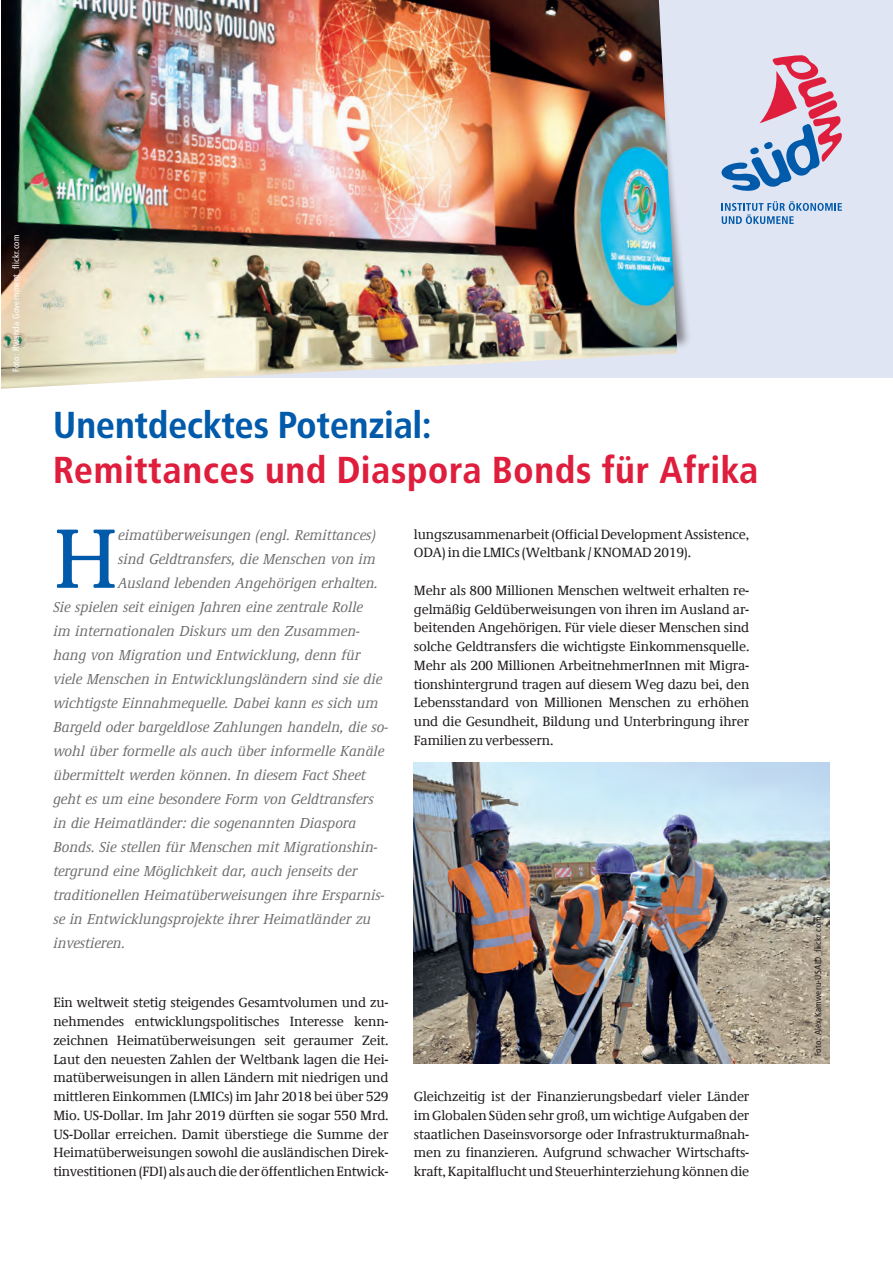
<style>
.page{position:relative;width:893px;height:1263px;background:#fff}
.page>*{position:absolute;margin:0;border:0;box-sizing:border-box;transform-origin:0 0}
.Copy{font:85.65px "Demos Com";color:#015aaa}
.t1{font:700 37.5px "Transit";color:#de1e3c}
.t2{font:700 37.5px "Transit";letter-spacing:-.02em;color:#015aaa}
.Copy-2{font:italic 500 15px "Demos EF";color:#6c6d70}
.Zwischenüberschrift{font:13.5px/18.8px "Demos Com";letter-spacing:-.01em;color:#231f20;text-align:justify}
.Copy-3{font:9px "Transit";color:#231f20}
.t3{font:9px "Transit";color:#fff}
</style>
<div class="page">
<div style="left:0;top:0;width:893px;height:377px;background:#e0e5f3"></div>
<div style="left:0;top:0;width:692px;height:368px;background:#231f20;opacity:.5"></div>
<img style="left:1px;top:0;width:676px;height:389px">
<hr style="left:0;top:0;width:1px;height:507px;background:#fff">
<img style="left:414px;top:762px;width:415px;height:302px">
<svg style="left:721px;top:55px;width:121px;height:136px"></svg>
<svg style="left:722px;top:201px;width:120px;height:23px"></svg>
<p class="t3" style="left:11px;top:372px;width:140px;rotate:-90deg">Foto: Rwanda Government_flickr.com</p>
<p class="t2" style="left:53px;top:403px;width:381px">Unentdecktes Potenzial:</p>
<p class="t1" style="left:53px;top:448px;width:707px">Remittances und Diaspora Bonds für Afrika</p>
<p class="Copy" style="left:53px;top:511px;width:66px">H</p>
<p class="Copy-2" style="left:118px;top:527px;width:259px">eimatüberweisungen (engl. Remittances)</p>
<p class="Zwischenüberschrift" style="left:414px;top:525px;width:337px">lungszusammenarbeit (Official Development Assistence,<br>ODA) in die LMICs (Weltbank / KNOMAD 2019).</p>
<p class="Zwischenüberschrift" style="left:414px;top:581px;width:337px">Mehr als 800 Millionen Menschen weltweit erhalten re&shy;gelmäßig Geldüberweisungen von ihren im Ausland ar&shy;beitenden Angehörigen. Für viele dieser Menschen sind solche Geldtransfers die wichtigste Einkommensquelle.<br>Mehr als 200 Millionen ArbeitnehmerInnen mit Migra&shy;tionshintergrund tragen auf diesem Weg dazu bei, den Lebensstandard von Millionen Menschen zu erhöhen und die Gesundheit, Bildung und Unterbringung ihrer Familien zu verbessern.</p>
<p class="Copy-2" style="left:118px;top:551px;width:259px">sind Geldtransfers, die Menschen von im</p>
<p class="Copy-2" style="left:118px;top:575px;width:261px">Ausland lebenden Angehörigen erhalten.</p>
<p class="Copy-2" style="left:53px;top:599px;width:311px">Sie spielen seit einigen Jahren eine zentrale Rolle</p>
<p class="Copy-2" style="left:53px;top:623px;width:308px">im internationalen Diskurs um den Zusammen-</p>
<p class="Copy-2" style="left:53px;top:647px;width:309px">hang von Migration und Entwicklung, denn für</p>
<p class="Copy-2" style="left:53px;top:671px;width:330px">viele Menschen in Entwicklungsländern sind sie die</p>
<p class="Copy-2" style="left:53px;top:695px;width:327px">wichtigste Einnahmequelle. Dabei kann es sich um</p>
<p class="Copy-2" style="left:53px;top:719px;width:336px">Bargeld oder bargeldlose Zahlungen handeln, die so-</p>
<p class="Copy-2" style="left:53px;top:743px;width:332px">wohl über formelle als auch über informelle Kanäle</p>
<p class="Copy-2" style="left:53px;top:767px;width:314px">übermittelt werden können. In diesem Fact Sheet</p>
<p class="Copy-2" style="left:53px;top:791px;width:322px">geht es um eine besondere Form von Geldtransfers</p>
<p class="Copy-2" style="left:53px;top:815px;width:304px">in die Heimatländer: die sogenannten Diaspora</p>
<p class="Copy-2" style="left:53px;top:839px;width:325px">Bonds. Sie stellen für Menschen mit Migrationshin-</p>
<p class="Copy-2" style="left:53px;top:863px;width:306px">tergrund eine Möglichkeit dar, auch jenseits der</p>
<p class="Copy-2" style="left:53px;top:887px;width:332px">traditionellen Heimatüberweisungen ihre Ersparnis-</p>
<p class="Copy-2" style="left:53px;top:911px;width:319px">se in Entwicklungsprojekte ihrer Heimatländer zu</p>
<p class="Copy-2" style="left:53px;top:935px;width:73px">investieren.</p>
<p class="Zwischenüberschrift" style="left:53px;top:994px;width:337px">Ein weltweit stetig steigendes Gesamtvolumen und zu&shy;nehmendes entwicklungspolitisches Interesse kenn&shy;zeichnen Heimatüberweisungen seit geraumer Zeit.<br>Laut den neuesten Zahlen der Weltbank lagen die Hei&shy;matüberweisungen in allen Ländern mit niedrigen und mittleren Einkommen (LMICs) im Jahr 2018 bei über 529<br>Mio. US-Dollar. Im Jahr 2019 dürften sie sogar 550 Mrd.<br>US-Dollar erreichen. Damit überstiege die Summe der Heimatüberweisungen sowohl die ausländischen Direk&shy;tinvestitionen (FDI) als auch die der öffentlichen Entwick-</p>
<p class="Zwischenüberschrift" style="left:414px;top:1087px;width:337px">Gleichzeitig ist der Finanzierungsbedarf vieler Länder im Globalen Süden sehr groß, um wichtige Aufgaben der staatlichen Daseinsvorsorge oder Infrastrukturmaßnah&shy;men zu finanzieren. Aufgrund schwacher Wirtschafts&shy;kraft, Kapitalflucht und Steuerhinterziehung können die</p>
<p class="Copy-3" style="left:813px;top:1056px;width:141px;rotate:-90deg">Foto: Alex Kamweru-USAID_flickr.com</p>
</div>
